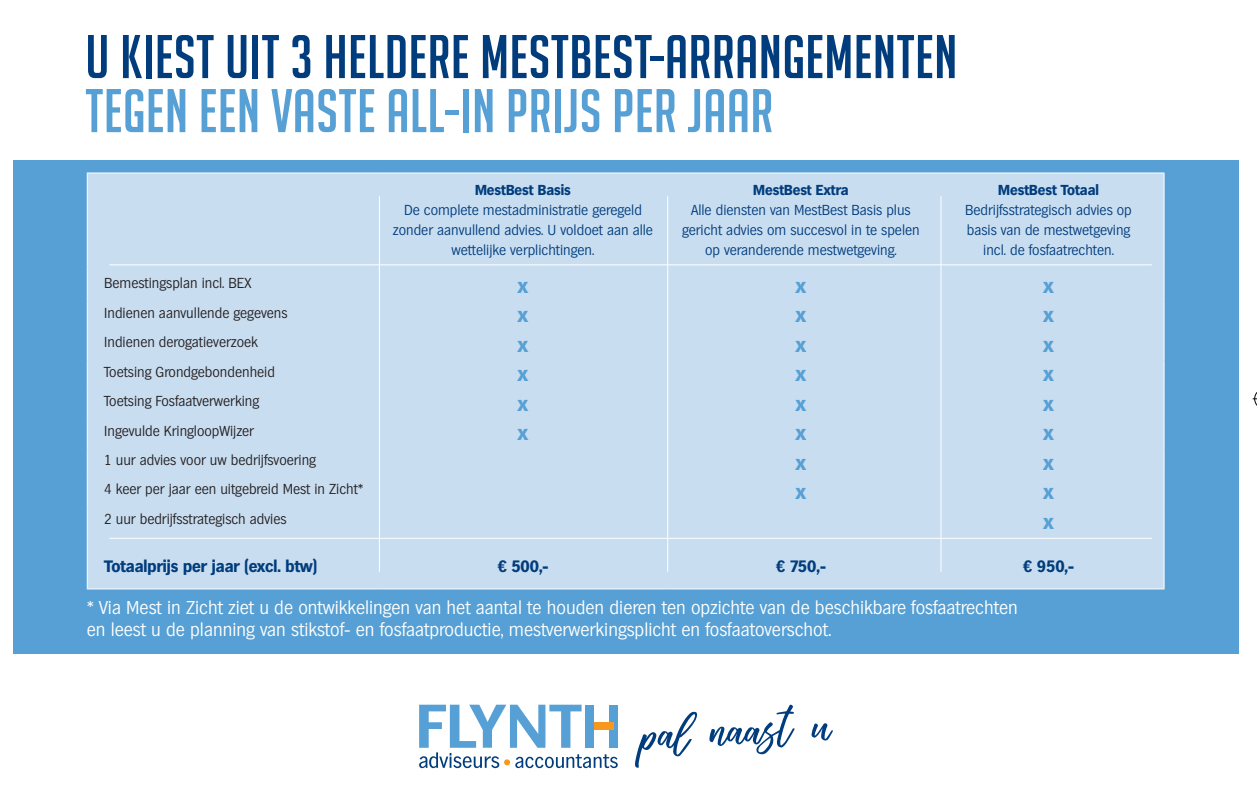
<style>
.page{position:relative;width:1257px;height:809px;background:#fff}
.page>*{position:absolute;margin:0;border:0;box-sizing:border-box;transform-origin:0 0}
.t1{font:60px "Big Noodle Titling";letter-spacing:.01em;color:#013d7d}
.t2{font:60px "Big Noodle Titling";letter-spacing:.01em;color:#56a0d5}
.t3{font:700 20px "Hamburg TS";color:#56a0d5}
.t4{font:300 18px/22px "Hamburg TS";color:#fff}
.t5{font:700 16px "Hamburg TS";color:#013d7d}
.t6{font:300 14px/20px "Hamburg TS";color:#013d7d;text-align:center}
.t7{font:300 14px "Hamburg TS";color:#231f20}
.t8{font:700 14px "Hamburg TS";color:#013d7d}
</style>
<div class="page">
<div style="left:13px;top:160px;width:1225px;height:494px;background:#56a0d5"></div>
<div style="left:88px;top:173px;width:1075px;height:415px;background:#c9ddf0"></div>
<hr style="left:87px;top:172px;width:290px;height:1px;background:#fff">
<hr style="left:87px;top:173px;width:1px;height:93px;background:#fff">
<hr style="left:377px;top:172px;width:291px;height:1px;background:#fff">
<hr style="left:668px;top:172px;width:264px;height:1px;background:#fff">
<hr style="left:932px;top:172px;width:232px;height:1px;background:#fff">
<hr style="left:1163px;top:173px;width:1px;height:93px;background:#fff">
<hr style="left:87px;top:266px;width:1px;height:35px;background:#fff">
<hr style="left:1163px;top:266px;width:1px;height:35px;background:#fff">
<hr style="left:87px;top:301px;width:1px;height:30px;background:#fff">
<hr style="left:1163px;top:301px;width:1px;height:30px;background:#fff">
<svg style="left:87px;top:331px;width:1px;height:29px"></svg>
<svg style="left:1163px;top:331px;width:1px;height:29px"></svg>
<hr style="left:87px;top:360px;width:1px;height:30px;background:#fff">
<hr style="left:1163px;top:360px;width:1px;height:30px;background:#fff">
<svg style="left:87px;top:390px;width:1px;height:58px"></svg>
<svg style="left:1163px;top:390px;width:1px;height:58px"></svg>
<hr style="left:87px;top:448px;width:1px;height:30px;background:#fff">
<hr style="left:1163px;top:448px;width:1px;height:30px;background:#fff">
<svg style="left:87px;top:478px;width:1px;height:29px"></svg>
<svg style="left:1163px;top:478px;width:1px;height:29px"></svg>
<hr style="left:87px;top:507px;width:1px;height:30px;background:#fff">
<hr style="left:1163px;top:507px;width:1px;height:30px;background:#fff">
<hr style="left:87px;top:537px;width:1px;height:51px;background:#fff">
<hr style="left:1163px;top:537px;width:1px;height:51px;background:#fff">
<hr style="left:87px;top:588px;width:290px;height:1px;background:#fff">
<hr style="left:377px;top:588px;width:291px;height:1px;background:#fff">
<hr style="left:668px;top:588px;width:264px;height:1px;background:#fff">
<hr style="left:932px;top:588px;width:232px;height:1px;background:#fff">
<hr style="left:109px;top:264px;width:1042px;height:1px;background:#fff">
<hr style="left:109px;top:537px;width:1042px;height:1px;background:#fff">
<hr style="left:379px;top:196px;width:1px;height:375px;background:#fff">
<hr style="left:667px;top:196px;width:1px;height:375px;background:#fff">
<hr style="left:940px;top:196px;width:1px;height:375px;background:#fff">
<svg style="left:419px;top:704px;width:198px;height:64px"></svg>
<svg style="left:811px;top:723px;width:21px;height:17px"></svg>
<svg style="left:709px;top:704px;width:85px;height:50px"></svg>
<svg style="left:635px;top:711px;width:62px;height:56px"></svg>
<svg style="left:1252px;top:392px;width:5px;height:14px"></svg>
<h1 class="t1" style="left:85px;top:24px;width:873px">U KIEST UIT 3 HELDERE MESTBEST-ARRANGEMENTEN</h1>
<h1 class="t2" style="left:85px;top:78px;width:689px">TEGEN EEN VASTE ALL-IN PRIJS PER JAAR</h1>
<p class="t8" style="left:475px;top:181px;width:97px">MestBest Basis</p>
<p class="t6" style="left:393px;top:200px;width:261px">De complete mestadministratie geregeld zonder aanvullend advies. U voldoet aan alle wettelijke verplichtingen.</p>
<p class="t8" style="left:753px;top:182px;width:97px">MestBest Extra</p>
<p class="t6" style="left:682px;top:200px;width:239px">Alle diensten van MestBest Basis plus gericht advies om succesvol in te spelen op veranderende mestwetgeving.</p>
<p class="t8" style="left:998px;top:182px;width:102px">MestBest Totaal</p>
<p class="t6" style="left:965px;top:200px;width:168px">Bedrijfsstrategisch advies op basis van de mestwetgeving incl. de fosfaatrechten.</p>
<p class="t7" style="left:104px;top:275px;width:149px">Bemestingsplan incl. BEX</p>
<h2 class="t3" style="left:517px;top:274px;width:12px">x</h2>
<h2 class="t3" style="left:795px;top:274px;width:12px">x</h2>
<h2 class="t3" style="left:1043px;top:274px;width:12px">x</h2>
<p class="t7" style="left:104px;top:304px;width:185px">Indienen aanvullende gegevens</p>
<h2 class="t3" style="left:517px;top:303px;width:12px">x</h2>
<h2 class="t3" style="left:795px;top:303px;width:12px">x</h2>
<h2 class="t3" style="left:1043px;top:303px;width:12px">x</h2>
<p class="t7" style="left:104px;top:334px;width:155px">Indienen derogatieverzoek</p>
<h2 class="t3" style="left:517px;top:333px;width:12px">x</h2>
<h2 class="t3" style="left:795px;top:333px;width:12px">x</h2>
<h2 class="t3" style="left:1043px;top:333px;width:12px">x</h2>
<p class="t7" style="left:104px;top:363px;width:172px">Toetsing Grondgebondenheid</p>
<h2 class="t3" style="left:517px;top:362px;width:12px">x</h2>
<h2 class="t3" style="left:795px;top:362px;width:12px">x</h2>
<h2 class="t3" style="left:1043px;top:362px;width:12px">x</h2>
<p class="t7" style="left:104px;top:393px;width:156px">Toetsing Fosfaatverwerking</p>
<h2 class="t3" style="left:517px;top:391px;width:12px">x</h2>
<h2 class="t3" style="left:795px;top:391px;width:12px">x</h2>
<h2 class="t3" style="left:1043px;top:391px;width:12px">x</h2>
<p class="t7" style="left:104px;top:422px;width:151px">Ingevulde KringloopWijzer</p>
<h2 class="t3" style="left:517px;top:421px;width:12px">x</h2>
<h2 class="t3" style="left:795px;top:421px;width:12px">x</h2>
<h2 class="t3" style="left:1043px;top:421px;width:12px">x</h2>
<p class="t7" style="left:104px;top:451px;width:213px">1 uur advies voor uw bedrijfsvoering</p>
<h2 class="t3" style="left:795px;top:450px;width:12px">x</h2>
<h2 class="t3" style="left:1043px;top:450px;width:12px">x</h2>
<p class="t7" style="left:104px;top:481px;width:261px">4 keer per jaar een uitgebreid Mest in Zicht*</p>
<h2 class="t3" style="left:795px;top:480px;width:12px">x</h2>
<h2 class="t3" style="left:1043px;top:480px;width:12px">x</h2>
<p class="t7" style="left:104px;top:510px;width:184px">2 uur bedrijfsstrategisch advies</p>
<h2 class="t3" style="left:1043px;top:509px;width:12px">x</h2>
<p class="t5" style="left:104px;top:556px;width:214px">Totaalprijs per jaar (excl. btw)</p>
<p class="t5" style="left:497px;top:556px;width:53px">€ 500,-</p>
<p class="t5" style="left:775px;top:556px;width:52px">€ 750,-</p>
<p class="t5" style="left:1022px;top:556px;width:53px">€ 950,-</p>
<p class="t4" style="left:87px;top:596px;width:932px">* Via Mest in Zicht ziet u de ontwikkelingen van het aantal te houden dieren ten opzichte van de beschikbare fosfaatrechten en leest u de planning van stikstof- en fosfaatproductie, mestverwerkingsplicht en fosfaatoverschot.</p>
</div>
